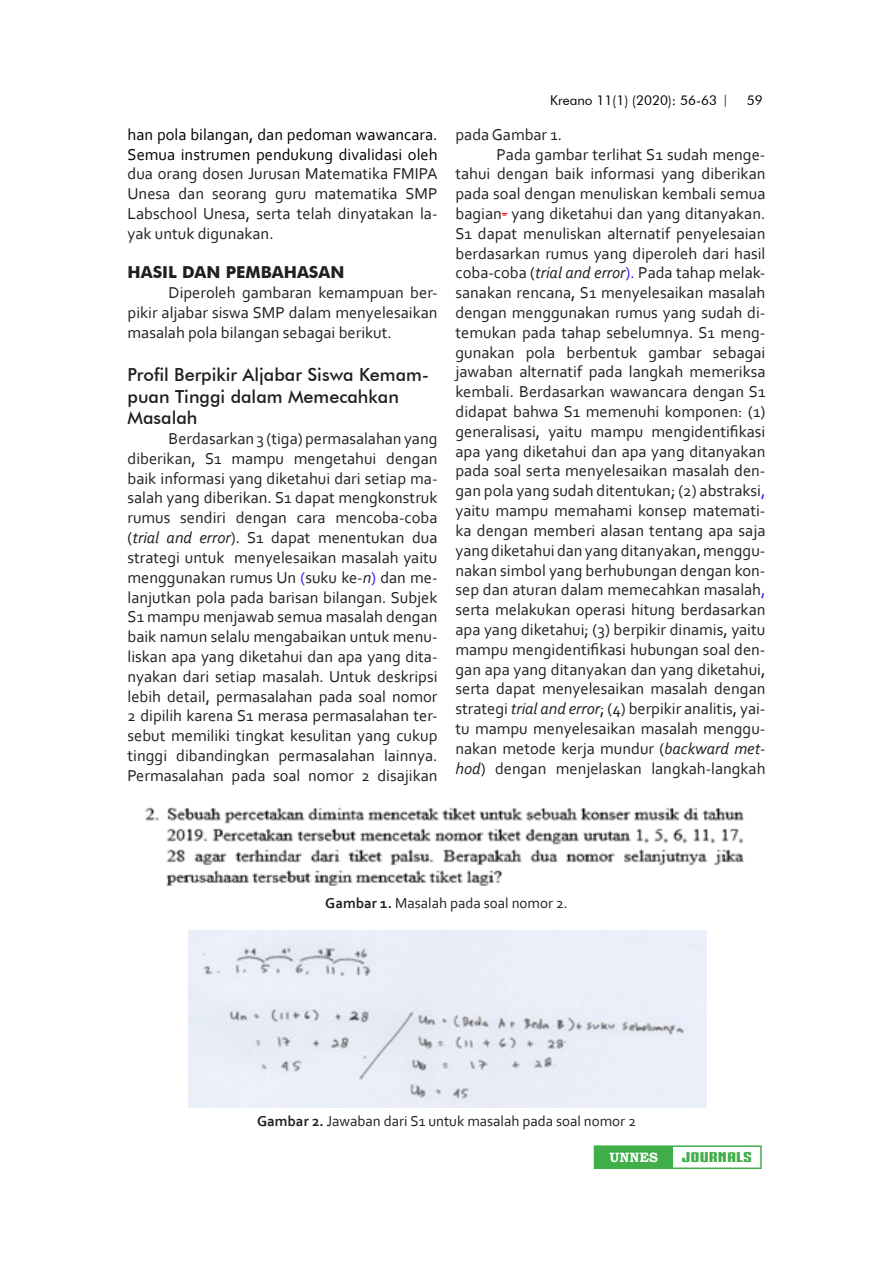
<style>
.page{position:relative;width:893px;height:1263px;background:#fff}
.page>*{position:absolute;margin:0;border:0;box-sizing:border-box;transform-origin:0 0}
.SubBab{font:500 18px/21.6px "Futura BT";color:#231f20}
.ISI{font:16.5px/19.8px "Corbel";color:#231f20;text-align:justify}
.BAB{font:700 16.5px "Futura BT";color:#231f20}
.KETERANGAN_TABEL_GAM{font:15px "Corbel";color:#231f20}
.t1{font:13.5px "Futura BT";color:#000}
.t2{font:13.5px "IRONMANOFWAR002 NCV";color:#40ae49;scale:1.53 1}
.t3{font:700 13.5px "Bookman Old Style";color:#fff}
.t4{font:12px "Futura BT";color:#231f20}
.s1{color:#000}
.s2{font-style:italic}
.s3{color:#4412fa}
.s4{color:#f00}
.s5{font-weight:700}
</style>
<div class="page">
<div style="left:594px;top:1146px;width:79px;height:22px;background:#40ae49"></div>
<hr style="left:594px;top:1145px;width:79px;height:2px;background:#40ae49">
<hr style="left:673px;top:1145px;width:89px;height:2px;background:#40ae49">
<hr style="left:760px;top:1147px;width:2px;height:20px;background:#40ae49">
<hr style="left:594px;top:1167px;width:79px;height:2px;background:#40ae49">
<hr style="left:673px;top:1167px;width:89px;height:2px;background:#40ae49">
<img style="left:145px;top:807px;width:600px;height:79px">
<img style="left:189px;top:930px;width:518px;height:178px">
<p class="ISI" style="left:128px;top:124px;width:311px"><span class="s1">han pola bilangan, dan pedoman wawancara.<br>Semua instrumen pendukung divalidasi oleh </span>dua orang dosen Jurusan Matematika FMIPA Unesa dan seorang guru matematika SMP Labschool Unesa, serta telah dinyatakan la&shy;yak untuk digunakan.</p>
<p class="BAB" style="left:128px;top:263px;width:218px">HASIL DAN PEMBAHASAN</p>
<p class="ISI" style="left:128px;top:282px;width:311px;text-indent:41px">Diperoleh gambaran kemampuan ber&shy;pikir aljabar siswa SMP dalam menyelesaikan masalah pola bilangan sebagai berikut.</p>
<p class="SubBab" style="left:128px;top:364px;width:303px">Profil Berpikir Aljabar Siswa Kemam&shy;puan Tinggi dalam Memecahkan<br>Masalah</p>
<p class="ISI" style="left:128px;top:428px;width:311px;text-indent:41px">Berdasarkan 3 (tiga) permasalahan yang diberikan, S1 mampu mengetahui dengan baik informasi yang diketahui dari setiap ma&shy;salah yang diberikan. S1 dapat mengkonstruk rumus sendiri dengan cara mencoba-coba (<span class="s2">trial and error</span>). S1 dapat menentukan dua strategi untuk menyelesaikan masalah yaitu menggunakan rumus Un <span class="s3">(</span>suku ke-<span class="s2">n</span><span class="s3">)</span> dan me&shy;lanjutkan pola pada barisan bilangan. Subjek S1 mampu menjawab semua masalah dengan baik namun selalu mengabaikan untuk menu&shy;liskan apa yang diketahui dan apa yang dita&shy;nyakan dari setiap masalah. Untuk deskripsi lebih detail, permasalahan pada soal nomor 2 dipilih karena S1 merasa permasalahan ter&shy;sebut memiliki tingkat kesulitan yang cukup tinggi dibandingkan permasalahan lainnya.<br>Permasalahan pada soal nomor 2 disajikan</p>
<p class="t4" style="left:722px;top:92px;width:7px">|</p>
<p class="t1" style="left:550px;top:92px;width:168px">Kreano 11(1) (2020): 56-63</p>
<p class="t1" style="left:747px;top:92px;width:17px">59</p>
<p class="ISI" style="left:455px;top:124px;width:108px">pada Gambar 1.</p>
<p class="ISI" style="left:455px;top:144px;width:311px;text-indent:41px">Pada gambar terlihat S1 sudah menge&shy;tahui dengan baik informasi yang diberikan pada soal dengan menuliskan kembali semua bagian<span class="s4">-</span> yang diketahui dan yang ditanyakan.<br>S1 dapat menuliskan alternatif penyelesaian berdasarkan rumus yang diperoleh dari hasil coba-coba (<span class="s2">trial and error</span><span class="s3">).</span> Pada tahap melak&shy;sanakan rencana, S1 menyelesaikan masalah dengan menggunakan rumus yang sudah di&shy;temukan pada tahap sebelumnya. S1 meng&shy;gunakan pola berbentuk gambar sebagai jawaban alternatif pada langkah memeriksa kembali. Berdasarkan wawancara dengan S1 didapat bahwa S1 memenuhi komponen: (1) generalisasi, yaitu mampu mengidentifikasi apa yang diketahui dan apa yang ditanyakan pada soal serta menyelesaikan masalah den&shy;gan pola yang sudah ditentukan; (2) abstraksi<span class="s3">, </span>yaitu mampu memahami konsep matemati&shy;ka dengan memberi alasan tentang apa saja yang diketahui dan yang ditanyakan, menggu&shy;nakan simbol yang berhubungan dengan kon&shy;sep dan aturan dalam memecahkan masalah<span class="s3">, </span>serta melakukan operasi hitung berdasarkan apa yang diketahui; (3) berpikir dinamis, yaitu mampu mengidentifikasi hubungan soal den&shy;gan apa yang ditanyakan dan yang diketahui, serta dapat menyelesaikan masalah dengan strategi <span class="s2">trial and error</span>; (4) berpikir analitis, yai&shy;tu mampu menyelesaikan masalah menggu&shy;nakan metode kerja mundur (<span class="s2">backward met&shy;hod</span>) dengan menjelaskan langkah-langkah</p>
<p class="KETERANGAN_TABEL_GAM" style="left:325px;top:894px;width:244px"><span class="s5">Gambar 1.</span> Masalah pada soal nomor 2.</p>
<p class="KETERANGAN_TABEL_GAM" style="left:257px;top:1111px;width:380px"><span class="s5">Gambar 2.</span> Jawaban dari S1 untuk masalah pada soal nomor 2</p>
<p class="t3" style="left:609px;top:1148px;width:50px">UNNES</p>
<p class="t2" style="left:682px;top:1148px;width:48px">JOURNALS</p>
</div>
